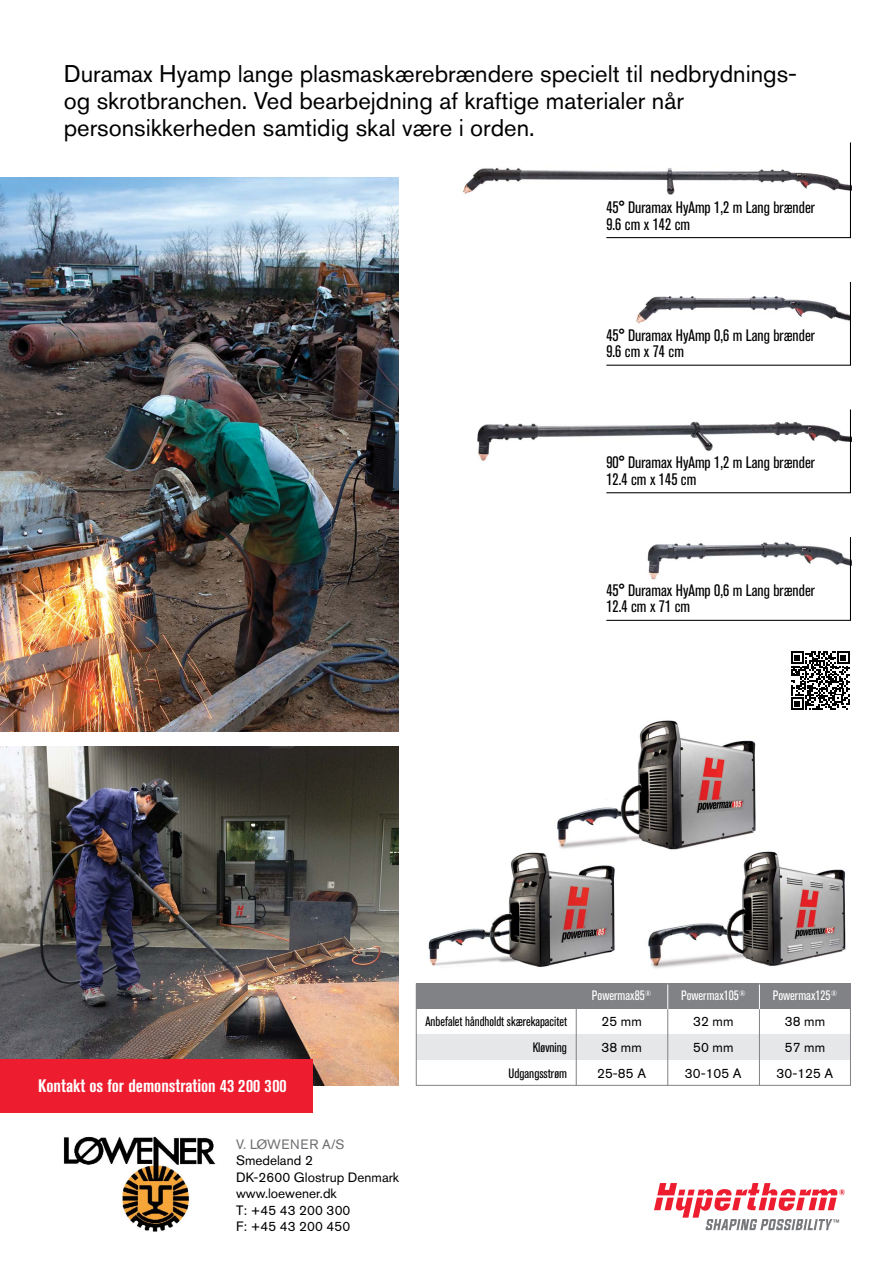
<style>
.page{position:relative;width:893px;height:1263px;background:#fff}
.page>*{position:absolute;margin:0;border:0;box-sizing:border-box;transform-origin:0 0}
.t1{font:24px/27px "Akzidenz Grotesk Pro";color:#000}
.t2{font:700 condensed 18px "Akzidenz Grotesk Pro";color:#fff}
.t3{font:condensed 16.5px/16.5px "Akzidenz Grotesk Pro";color:#000}
.t4{font:13.5px/26px "Akzidenz Grotesk Pro";color:#000;text-align:center}
.t5{font:condensed 13.5px/26px "Akzidenz Grotesk Pro";color:#000;text-align:right}
.t6{font:13.5px "Akzidenz Grotesk Pro";letter-spacing:.04em;color:#6d6e71}
.s1{font-stretch:condensed;color:#fff}
</style>
<div class="page">
<img style="left:0;top:747px;width:398px;height:339px">
<img style="left:648px;top:851px;width:198px;height:118px">
<img style="left:428px;top:852px;width:187px;height:115px">
<img style="left:557px;top:720px;width:203px;height:132px">
<div style="left:0;top:1059px;width:313px;height:53px;background:#ed1c2e"></div>
<img style="left:64px;top:1136px;width:152px;height:96px">
<img style="left:477px;top:423px;width:128px;height:38px">
<img style="left:462px;top:168px;width:143px;height:26px">
<svg style="left:605px;top:142px;width:246px;height:97px"></svg>
<svg style="left:606px;top:281px;width:245px;height:85px"></svg>
<svg style="left:605px;top:409px;width:246px;height:85px"></svg>
<svg style="left:606px;top:537px;width:245px;height:84px"></svg>
<img style="left:0;top:177px;width:398px;height:555px">
<svg style="left:791px;top:651px;width:58px;height:59px"></svg>
<svg style="left:654px;top:1183px;width:191px;height:47px"></svg>
<div style="left:417px;top:1035px;width:434px;height:25px;background:#e6e7e8"></div>
<div style="left:417px;top:984px;width:434px;height:25px;background:#808285"></div>
<hr style="left:576px;top:984px;width:1px;height:102px;background:#808285">
<svg style="left:667px;top:986px;width:1px;height:23px"></svg>
<hr style="left:667px;top:1009px;width:1px;height:77px;background:#808285">
<svg style="left:759px;top:986px;width:1px;height:23px"></svg>
<hr style="left:759px;top:1009px;width:1px;height:77px;background:#808285">
<div style="left:416px;top:984px;width:435px;height:102px;border:1px solid #808285"></div>
<h1 class="t1" style="left:64px;top:60px;width:735px">Duramax Hyamp lange plasmaskærebrændere specielt til nedbrydnings&shy;og skrotbranchen. Ved bearbejdning af kraftige materialer når personsikkerheden samtidig skal være i orden.</h1>
<p class="t3" style="left:606px;top:199px;width:210px">45° Duramax HyAmp 1,2 m Lang brænder<br>9.6 cm x 142 cm</p>
<p class="t3" style="left:606px;top:326px;width:210px">45° Duramax HyAmp 0,6 m Lang brænder<br>9.6 cm x 74 cm</p>
<p class="t3" style="left:606px;top:454px;width:210px">90° Duramax HyAmp 1,2 m Lang brænder<br>12.4 cm x 145 cm</p>
<p class="t3" style="left:606px;top:581px;width:210px">45° Duramax HyAmp 0,6 m Lang brænder<br>12.4 cm x 71 cm</p>
<p class="t2" style="left:38px;top:1074px;width:250px">Kontakt os for demonstration 43 200 300</p>
<p class="t6" style="left:236px;top:1135px;width:110px">V. LØWENER A/S</p>
<p class="t4" style="left:236px;top:1152px;width:165px;line-height:16.5px;text-align:left">Smedeland 2<br>DK-2600 Glostrup Denmark www.loewener.dk<br>T: +45 43 200 300<br>F: +45 43 200 450</p>
<p class="t5" style="left:425px;top:1008px;width:143px">Anbefalet håndholdt skærekapacitet<br>Kløvning<br>Udgangsstrøm</p>
<p class="t4" style="left:592px;top:982px;width:61px"><span class="s1">Powermax85</span><sup>®<br></sup>25 mm<br>38 mm<br>25-85 A</p>
<p class="t4" style="left:681px;top:982px;width:66px"><span class="s1">Powermax105</span><sup>®<br></sup>32 mm<br>50 mm<br>30-105 A</p>
<p class="t4" style="left:773px;top:982px;width:66px"><span class="s1">Powermax125</span><sup>®<br></sup>38 mm<br>57 mm<br>30-125 A</p>
</div>
